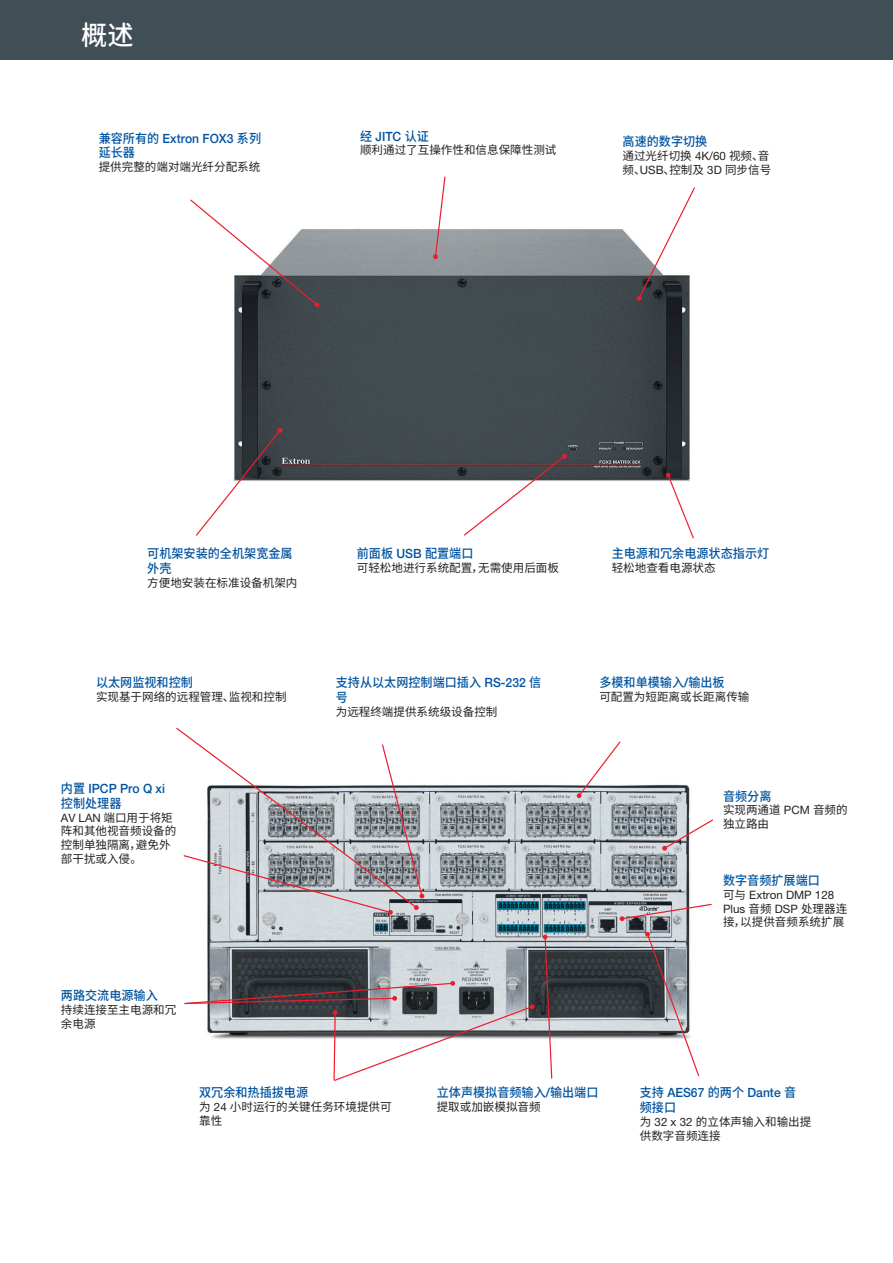
<style>
.page{position:relative;width:893px;height:1263px;background:#fff}
.page>*{position:absolute;margin:0;border:0;box-sizing:border-box;transform-origin:0 0}
.header_main{font:500 27px "Source Han Sans CN";color:#fff}
.callout_header{font:500 12.75px/14.7px "Source Han Sans CN";color:#0153a0;scale:.95 1}
.callout_header-2{font:500 12.75px/14.7px "Helvetica Neue LT Std";color:#0153a0;scale:.95 1}
.callout_bodycopy{font:11.55px/13.8px "Source Han Sans CN";color:#231f20}
.s1{font-family:"Helvetica Neue LT Std"}
.s2{font-family:"Source Han Sans CN"}
</style>
<div class="page">
<div style="left:0;top:0;width:893px;height:60px;background:#404e56"></div>
<img style="left:207px;top:784px;width:483px;height:255px">
<img style="left:234px;top:229px;width:456px;height:252px">
<svg style="left:577px;top:741px;width:44px;height:57px"></svg>
<svg style="left:662px;top:818px;width:51px;height:33px"></svg>
<svg style="left:620px;top:903px;width:92px;height:18px"></svg>
<svg style="left:190px;top:199px;width:129px;height:108px"></svg>
<svg style="left:196px;top:428px;width:87px;height:108px"></svg>
<svg style="left:463px;top:454px;width:104px;height:82px"></svg>
<svg style="left:433px;top:176px;width:13px;height:83px"></svg>
<svg style="left:637px;top:187px;width:58px;height:114px"></svg>
<svg style="left:665px;top:472px;width:29px;height:67px"></svg>
<svg style="left:645px;top:932px;width:55px;height:145px"></svg>
<svg style="left:543px;top:935px;width:10px;height:144px"></svg>
<svg style="left:184px;top:981px;width:351px;height:100px"></svg>
<svg style="left:176px;top:727px;width:248px;height:188px"></svg>
<p class="header_main" style="left:81px;top:19px;width:54px">概述</p>
<p class="callout_header" style="left:99px;top:131px;width:172px">兼容所有的 <span class="s1">Extron FOX3</span> 系列延长器</p>
<p class="callout_bodycopy" style="left:99px;top:160px;width:163px">提供完整的端对端光纤分配系统</p>
<p class="callout_header-2" style="left:360px;top:129px;width:74px"><span class="s2">经</span> JITC <span class="s2">认证</span></p>
<p class="callout_bodycopy" style="left:360px;top:144px;width:198px">顺利通过了互操作性和信息保障性测试</p>
<p class="callout_header" style="left:622px;top:134px;width:91px">高速的数字切换</p>
<p class="callout_bodycopy" style="left:622px;top:149px;width:150px">通过光纤切换 <span class="s1">4K/60</span> 视频、音频、<span class="s1">USB</span>、控制及 <span class="s1">3D</span> 同步信号</p>
<p class="callout_header" style="left:147px;top:546px;width:155px">可机架安装的全机架宽金属外壳</p>
<p class="callout_bodycopy" style="left:147px;top:576px;width:152px">方便地安装在标准设备机架内</p>
<p class="callout_header" style="left:96px;top:675px;width:103px">以太网监视和控制</p>
<p class="callout_bodycopy" style="left:96px;top:690px;width:192px">实现基于网络的远程管理、监视和控制</p>
<p class="callout_header-2" style="left:61px;top:781px;width:111px"><span class="s2">内置</span> IPCP Pro Q xi<span class="s2">控制处理器</span></p>
<p class="callout_bodycopy" style="left:61px;top:811px;width:117px"><span class="s1">AV LAN</span> 端口用于将矩阵和其他视音频设备的控制单独隔离，避免外部干扰或入侵。</p>
<p class="callout_header" style="left:357px;top:546px;width:124px">前面板 <span class="s1">USB</span> 配置端口</p>
<p class="callout_bodycopy" style="left:357px;top:561px;width:204px">可轻松地进行系统配置，无需使用后面板</p>
<p class="callout_header" style="left:336px;top:675px;width:218px">支持从以太网控制端口插入 <span class="s1">RS-232</span> 信号</p>
<p class="callout_bodycopy" style="left:336px;top:705px;width:163px">为远程终端提供系统级设备控制</p>
<p class="callout_header" style="left:61px;top:989px;width:103px">两路交流电源输入</p>
<p class="callout_bodycopy" style="left:61px;top:1003px;width:117px">持续连接至主电源和冗余电源</p>
<p class="callout_header" style="left:612px;top:546px;width:167px">主电源和冗余电源状态指示灯</p>
<p class="callout_bodycopy" style="left:612px;top:561px;width:105px">轻松地查看电源状态</p>
<p class="callout_header" style="left:599px;top:675px;width:133px">多模和单模输入<span class="s1">/</span>输出板</p>
<p class="callout_bodycopy" style="left:599px;top:690px;width:152px">可配置为短距离或长距离传输</p>
<p class="callout_header" style="left:723px;top:789px;width:53px">音频分离</p>
<p class="callout_bodycopy" style="left:723px;top:803px;width:126px">实现两通道 <span class="s1">PCM</span> 音频的独立路由</p>
<p class="callout_header" style="left:723px;top:873px;width:103px">数字音频扩展端口</p>
<p class="callout_bodycopy" style="left:723px;top:888px;width:126px">可与 <span class="s1">Extron DMP 128<br>Plus</span> 音频 <span class="s1">DSP</span> 处理器连接，以提供音频系统扩展</p>
<p class="callout_header" style="left:199px;top:1085px;width:116px">双冗余和热插拔电源</p>
<p class="callout_bodycopy" style="left:199px;top:1100px;width:194px">为 <span class="s1">24</span> 小时运行的关键任务环境提供可靠性</p>
<p class="callout_header" style="left:437px;top:1085px;width:172px">立体声模拟音频输入<span class="s1">/</span>输出端口</p>
<p class="callout_bodycopy" style="left:437px;top:1100px;width:105px">提取或加嵌模拟音频</p>
<p class="callout_header-2" style="left:640px;top:1085px;width:166px"><span class="s2">支持</span> AES67 <span class="s2">的两个</span> Dante <span class="s2">音频接口</span></p>
<p class="callout_bodycopy" style="left:640px;top:1115px;width:173px">为 <span class="s1">32 x 32</span> 的立体声输入和输出提供数字音频连接</p>
</div>
